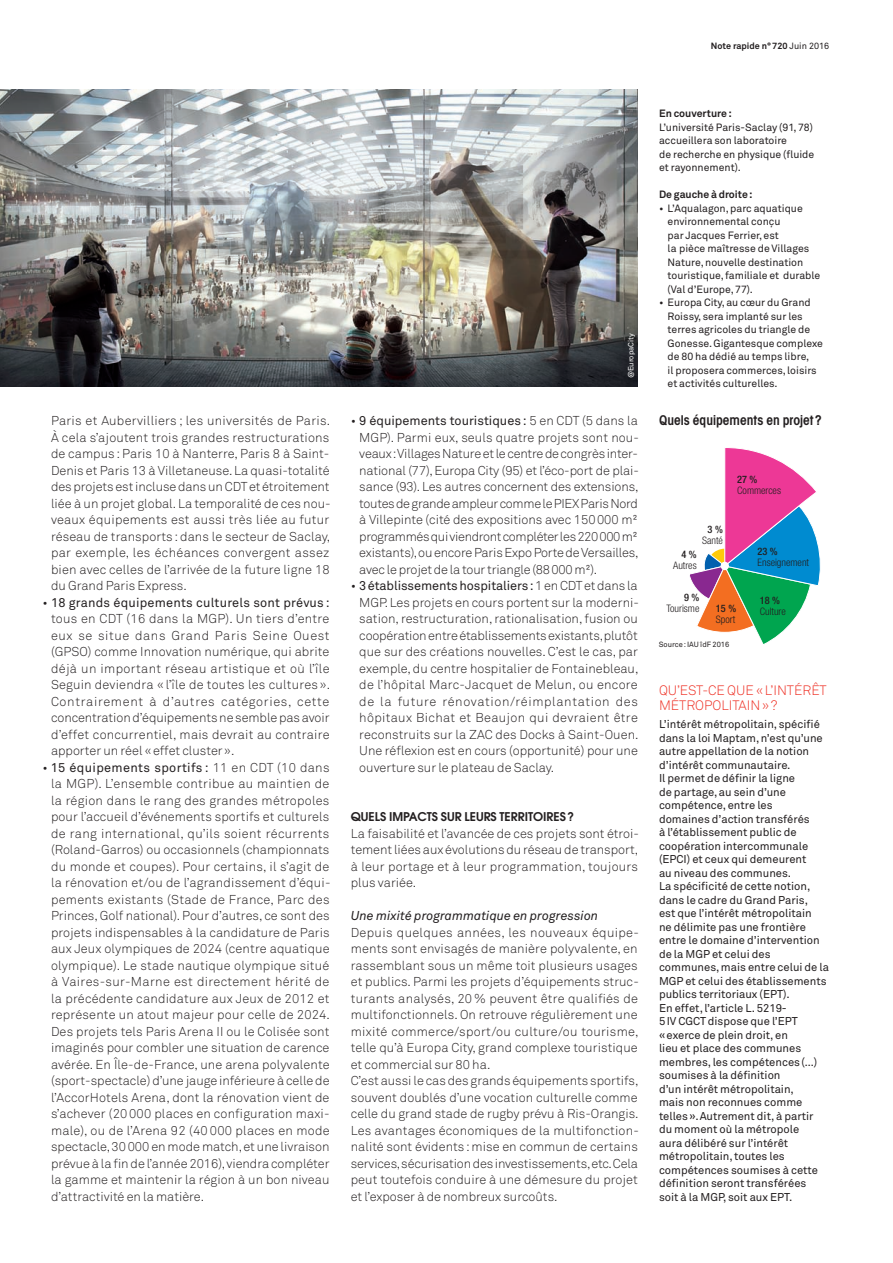
<style>
.page{position:relative;width:893px;height:1263px;background:#fff}
.page>*{position:absolute;margin:0;border:0;box-sizing:border-box;transform-origin:0 0}
.encadre_titre{font:300 13.5px/15.8px "Akkurat";color:#ee2e22}
.titre_normal{font:600 condensed 13.5px "Avant Garde";color:#231f20}
.txt_retrait_puces{font:300 12.75px/16.5px "Akkurat";color:#231f20;text-align:justify}
.txt{font:300 12.75px/16.5px "Akkurat";letter-spacing:.005em;color:#231f20;text-align:justify}
.inter2{font:italic 12.75px "Akkurat";color:#231f20}
.inter1{font:600 12px "Avant Garde";color:#231f20}
.t1{font:500 condensed 11.85px "Helvetica Neue";color:#231f20}
.encadre_txt{font:11.25px/13.5px "Akkurat";color:#231f20}
.légende{font:10.5px/13.5px "Akkurat";color:#231f20}
.légende-2{font:700 10.5px "Akkurat";color:#231f20}
.t2{font:300 condensed 10.35px/11.1px "Helvetica Neue";color:#231f20}
.t3{font:700 9px "Akkurat";color:#231f20}
.credits_noirs{font:7.5px "Akkurat";color:#231f20}
.credits_blancs{font:7.5px "Akkurat";color:#fff}
.s1{font-weight:400}
.s2{font-weight:500}
</style>
<div class="page">
<img style="left:0;top:89px;width:638px;height:298px">
<svg style="left:689px;top:447px;width:132px;height:197px"></svg>
<div style="left:721px;top:562px;width:8px;height:8px;background:#fff;border-radius:50%"></div>
<p class="t3" style="left:711px;top:41px;width:120px">Note rapide n°720 <span class="s1">Juin 2016</span></p>
<p class="txt_retrait_puces" style="left:51px;top:413px;width:281px">Paris et Aubervilliers ; les universités de Paris.<br>À cela s’ajoutent trois grandes restructurations de campus : Paris 10 à Nanterre, Paris 8 à Saint-Denis et Paris 13 à Villetaneuse. La quasi-totalité des projets est incluse dans un CDT et étroitement liée à un projet global. La temporalité de ces nou&shy;veaux équipements est aussi très liée au futur réseau de transports : dans le secteur de Saclay, par exemple, les échéances convergent assez bien avec celles de l’arrivée de la future ligne 18 du Grand Paris Express.</p>
<p class="txt_retrait_puces" style="left:51px;top:594px;width:281px;text-indent:-9px">• <span class="s1">18 grands équipements culturels sont prévus : </span>tous en CDT (16 dans la MGP). Un tiers d’entre eux se situe dans Grand Paris Seine Ouest (GPSO) comme Innovation numérique, qui abrite déjà un important réseau artistique et où l’île Seguin deviendra « l’île de toutes les cultures ».<br>Contrairement à d’autres catégories, cette concentration d’équipements ne semble pas avoir d’effet concurrentiel, mais devrait au contraire apporter un réel «effet cluster».</p>
<p class="txt_retrait_puces" style="left:51px;top:759px;width:281px;text-indent:-9px">• <span class="s1">15 équipements sportifs :</span> 11 en CDT (10 dans la MGP). L’ensemble contribue au maintien de la région dans le rang des grandes métropoles pour l’accueil d’événements sportifs et culturels de rang international, qu’ils soient récurrents (Roland-Garros) ou occasionnels (championnats du monde et coupes). Pour certains, il s’agit de la rénovation et/ou de l’agrandissement d’équi&shy;pements existants (Stade de France, Parc des Princes, Golf national). Pour d’autres, ce sont des projets indispensables à la candidature de Paris aux Jeux olympiques de 2024 (centre aquatique olympique). Le stade nautique olympique situé à Vaires-sur-Marne est directement hérité de la précédente candidature aux Jeux de 2012 et représente un atout majeur pour celle de 2024.<br>Des projets tels Paris Arena II ou le Colisée sont imaginés pour combler une situation de carence avérée. En Île-de-France, une arena polyvalente (sport-spectacle) d’une jauge inférieure à celle de l’AccorHotels Arena, dont la rénovation vient de s’achever (20 000 places en configuration maxi&shy;male), ou de l’Arena 92 (40 000 places en mode spectacle, 30000 en mode match, et une livraison prévue à la fin de l’année 2016), viendra compléter la gamme et maintenir la région à un bon niveau d’attractivité en la matière.</p>
<p class="credits_blancs" style="left:627px;top:378px;width:47px;rotate:-90deg">@EuropaCity</p>
<p class="txt_retrait_puces" style="left:359px;top:413px;width:281px;text-indent:-9px">• <span class="s1">9 équipements touristiques :</span> 5 en CDT (5 dans la MGP). Parmi eux, seuls quatre projets sont nou&shy;veaux: Villages Nature et le centre de congrès inter&shy;national (77), Europa City (95) et l’éco-port de plai&shy;sance (93). Les autres concernent des extensions, toutes de grande ampleur comme le PIEX Paris Nord à Villepinte (cité des expositions avec 150000 m² programmés qui viendront compléter les 220000m² existants), ouencore Paris Expo Porte de Versailles, avec le projet de la tour triangle (88000 m²).</p>
<p class="txt_retrait_puces" style="left:359px;top:578px;width:281px;text-indent:-9px">• <span class="s1">3 établissements hospitaliers:</span> 1 en CDT et dans la MGP. Les projets en cours portent sur la moderni&shy;sation, restructuration, rationalisation, fusion ou coopération entre établissements existants, plutôt que sur des créations nouvelles. C’est le cas, par exemple, du centre hospitalier de Fontainebleau, de l’hôpital Marc-Jacquet de Melun, ou encore de la future rénovation/réimplantation des hôpitaux Bichat et Beaujon qui devraient être reconstruits sur la ZAC des Docks à Saint-Ouen.<br>Une réflexion est en cours (opportunité) pour une ouverture sur le plateau de Saclay.</p>
<p class="inter1" style="left:351px;top:809px;width:225px">QUELS IMPACTS SUR LEURS TERRITOIRES?</p>
<p class="txt" style="left:351px;top:825px;width:290px">La faisabilité et l’avancée de ces projets sont étroi&shy;tement liées aux évolutions du réseau de transport, à leur portage et à leur programmation, toujours plus variée.</p>
<p class="inter2" style="left:351px;top:908px;width:249px">Une mixité programmatique en progression</p>
<p class="txt" style="left:351px;top:924px;width:290px">Depuis quelques années, les nouveaux équipe&shy;ments sont envisagés de manière polyvalente, en rassemblant sous un même toit plusieurs usages et publics. Parmi les projets d’équipements struc&shy;turants analysés, 20 % peuvent être qualifiés de multifonctionnels. On retrouve régulièrement une mixité commerce/sport/ou culture/ou tourisme, telle qu’à Europa City, grand complexe touristique et commercial sur 80 ha.</p>
<p class="txt" style="left:351px;top:1073px;width:290px">C’est aussi le cas des grands équipements sportifs, souvent doublés d’une vocation culturelle comme celle du grand stade de rugby prévu à Ris-Orangis.<br>Les avantages économiques de la multifonction&shy;nalité sont évidents: mise en commun de certains services, sécurisation des investissements, etc. Cela peut toutefois conduire à une démesure du projet et l’exposer à de nombreux surcoûts.</p>
<p class="légende-2" style="left:659px;top:107px;width:74px">En couverture:</p>
<p class="légende" style="left:659px;top:121px;width:157px">L’université Paris-Saclay (91, 78) accueillera son laboratoire<br>de recherche en physique (fluide et rayonnement).</p>
<p class="légende-2" style="left:659px;top:188px;width:95px">De gauche à droite:</p>
<p class="légende" style="left:668px;top:202px;width:154px;text-indent:-9px">• L’Aqualagon,parc aquatique environnemental conçu<br>par Jacques Ferrier, est<br>la pièce maîtresse de Villages<br>Nature, nouvelle destination touristique, familiale et durable (Val d’Europe, 77).</p>
<p class="légende" style="left:668px;top:296px;width:157px;text-indent:-8px">• Europa City,au cœur du Grand<br>Roissy, sera implanté sur les terres agricoles du triangle de<br>Gonesse. Gigantesque complexe de 80 ha dédié au temps libre,<br>il proposera commerces, loisirs et activités culturelles.</p>
<p class="titre_normal" style="left:659px;top:412px;width:164px">Quels équipements en projet ?</p>
<p class="t1" style="left:662px;top:416px;width:69px">dans les CDT ?</p>
<p class="t2" style="left:702px;top:524px;width:22px;text-align:center"><span class="s2">3 %<br></span>Santé</p>
<p class="t2" style="left:737px;top:474px;width:45px"><span class="s2">27 %<br></span>Commerces</p>
<p class="t2" style="left:673px;top:549px;width:25px;text-align:right"><span class="s2">4 %<br></span>Autres</p>
<p class="t2" style="left:666px;top:591px;width:35px;text-align:right"><span class="s2">9 %<br></span>Tourisme</p>
<p class="t2" style="left:716px;top:603px;width:22px"><span class="s2">15 %<br></span>Sport</p>
<p class="credits_noirs" style="left:659px;top:640px;width:72px">Source: IAU îdF 2016</p>
<p class="t2" style="left:757px;top:546px;width:53px"><span class="s2">23 %<br></span>Enseignement</p>
<p class="t2" style="left:760px;top:595px;width:28px"><span class="s2">18 %<br></span>Culture</p>
<p class="encadre_titre" style="left:659px;top:682px;width:169px">QU’EST-CE QUE «L’INTÉRÊT<br>MÉTROPOLITAIN»?</p>
<p class="encadre_txt" style="left:659px;top:718px;width:165px">L’intérêt métropolitain, spécifié dans la loi Maptam, n’est qu’une autre appellation de la notion d’intérêt communautaire.<br>Il permet de définir la ligne<br>de partage, au sein d’une compétence, entre les domaines d’action transférés<br>à l’établissement public de coopération intercommunale (EPCI) et ceux qui demeurent<br>au niveau des communes.</p>
<p class="encadre_txt" style="left:659px;top:880px;width:172px">La spécificité de cette notion, dans le cadre du Grand Paris,<br>est que l’intérêt métropolitain<br>ne délimite pas une frontière entre le domaine d’intervention de la MGP et celui des communes, mais entre celui de la<br>MGP et celui des établissements publics territoriaux (EPT).<br>En effet, l’article L.5219-<br>5IV CGCT dispose que l’EPT «exerce de plein droit, en<br>lieu et place des communes membres, les compétences(…) soumises à la définition<br>d’un intérêt métropolitain,<br>mais non reconnues comme telles».Autrement dit, à partir du moment où la métropole<br>aura délibéré sur l’intérêt métropolitain, toutes les compétences soumises à cette définition seront transférées<br>soit à la MGP, soit aux EPT.</p>
</div>
